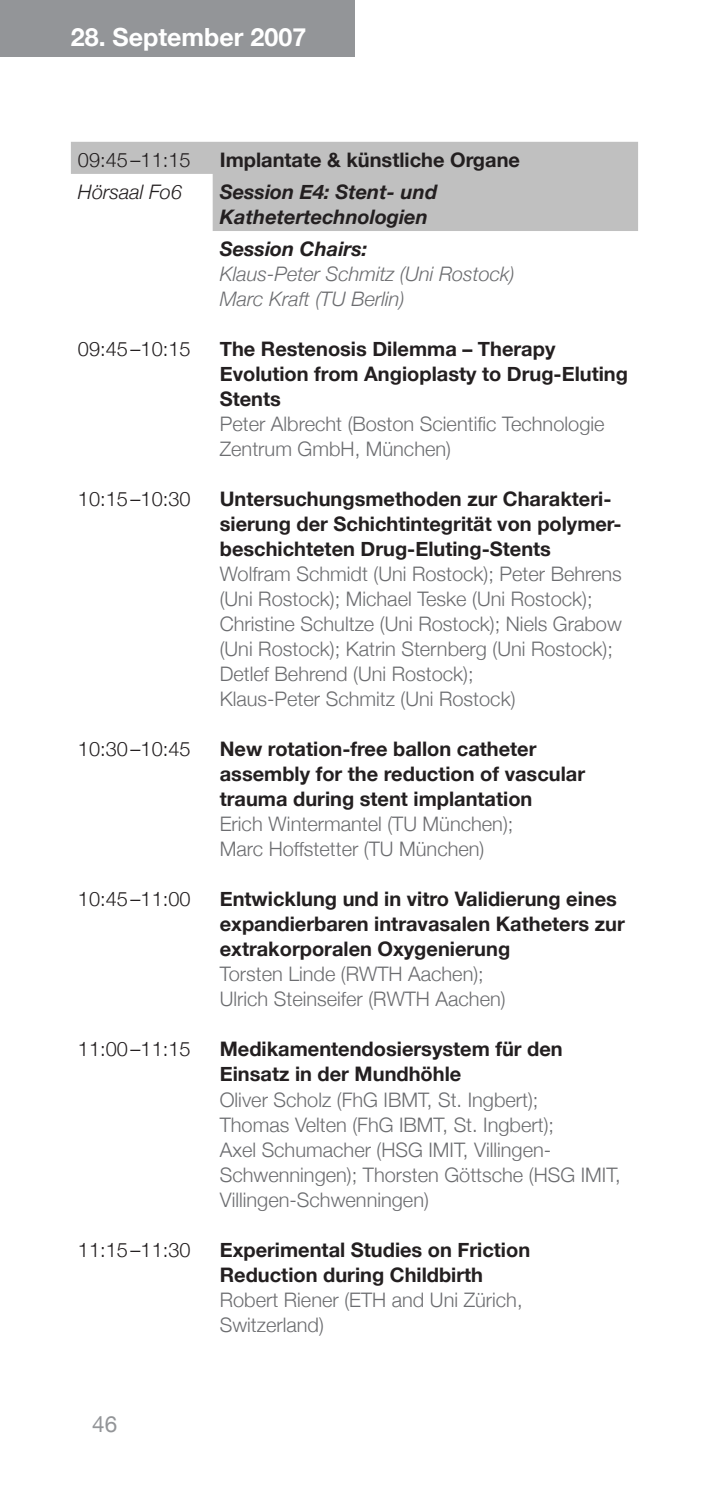
<style>
.page{position:relative;width:709px;height:1489px;background:#fff}
.page>*{position:absolute;margin:0;border:0;box-sizing:border-box;transform-origin:0 0}
.t1{font:700 25px "Helvetica Neue";color:#fff}
.t2{font:22.5px "Helvetica Neue";color:#939598}
.t3{font:300 20px/25px "Helvetica Neue";color:#6c6d70}
.t4{font:700 20px/25px "Helvetica Neue";color:#231f20}
.t5{font:300 20px "Helvetica Neue";color:#231f20}
.t6{font:italic 700 20px/25px "Helvetica Neue";color:#231f20}
.t7{font:italic 300 20px/25px "Helvetica Neue";color:#6c6d70}
.t8{font:italic 300 20px "Helvetica Neue";color:#231f20}
</style>
<div class="page">
<div style="left:0;top:0;width:354px;height:57px;background:#939598"></div>
<svg style="left:71px;top:142px;width:567px;height:89px;fill:#c0c0c0"></svg>
<p class="t1" style="left:71px;top:22px;width:237px">28. September 2007</p>
<p class="t1" style="left:85px;top:22px;width:15px">6</p>
<p class="t5" style="left:78px;top:147px;width:114px">09:45 –11:15</p>
<p class="t4" style="left:220px;top:147px;width:302px">Implantate &amp; künstliche Organe</p>
<p class="t8" style="left:78px;top:180px;width:106px">Hörsaal Fo6</p>
<p class="t6" style="left:220px;top:179px;width:219px">Session E4: Stent- und<br>Kathetertechnologien</p>
<p class="t6" style="left:220px;top:236px;width:149px">Session Chairs:</p>
<p class="t7" style="left:220px;top:261px;width:296px">Klaus-Peter Schmitz (Uni Rostock)<br>Marc Kraft (TU Berlin)</p>
<p class="t5" style="left:78px;top:337px;width:114px">09:45 –10:15</p>
<p class="t4" style="left:220px;top:336px;width:410px">The Restenosis Dilemma – Therapy<br>Evolution from Angioplasty to Drug-Eluting<br>Stents</p>
<p class="t3" style="left:220px;top:411px;width:386px">Peter Albrecht (Boston Scientific Technologie<br>Zentrum GmbH, München)</p>
<p class="t5" style="left:78px;top:487px;width:114px">10:15 –10:30</p>
<p class="t4" style="left:220px;top:486px;width:403px">Untersuchungsmethoden zur Charakteri&shy;sierung der Schichtintegrität von polymer&shy;beschichteten Drug-Eluting-Stents</p>
<p class="t3" style="left:220px;top:561px;width:403px">Wolfram Schmidt (Uni Rostock); Peter Behrens (Uni Rostock); Michael Teske (Uni Rostock); Christine Schultze (Uni Rostock); Niels Grabow (Uni Rostock); Katrin Sternberg (Uni Rostock); Detlef Behrend (Uni Rostock);<br>Klaus-Peter Schmitz (Uni Rostock)</p>
<p class="t5" style="left:78px;top:737px;width:114px">10:30 –10:45</p>
<p class="t4" style="left:220px;top:736px;width:367px">New rotation-free ballon catheter assembly for the reduction of vascular trauma during stent implantation</p>
<p class="t3" style="left:220px;top:811px;width:295px">Erich Wintermantel (TU München);<br>Marc Hoffstetter (TU München)</p>
<p class="t5" style="left:78px;top:887px;width:114px">10:45 –11:00</p>
<p class="t4" style="left:220px;top:886px;width:406px">Entwicklung und in vitro Validierung eines expandierbaren intravasalen Katheters zur extrakorporalen Oxygenierung</p>
<p class="t3" style="left:220px;top:961px;width:287px">Torsten Linde (RWTH Aachen);<br>Ulrich Steinseifer (RWTH Aachen)</p>
<p class="t5" style="left:78px;top:1037px;width:114px">11:00 –11:15</p>
<p class="t4" style="left:220px;top:1036px;width:344px">Medikamentendosiersystem für den<br>Einsatz in der Mundhöhle</p>
<p class="t3" style="left:220px;top:1086px;width:402px">Oliver Scholz (FhG IBMT, St. Ingbert);<br>Thomas Velten (FhG IBMT, St. Ingbert);<br>Axel Schumacher (HSG IMIT, Villingen-Schwenningen); Thorsten Göttsche (HSG IMIT, Villingen-Schwenningen)</p>
<p class="t5" style="left:78px;top:1237px;width:114px">11:15 –11:30</p>
<p class="t4" style="left:220px;top:1236px;width:312px">Experimental Studies on Friction<br>Reduction during Childbirth</p>
<p class="t3" style="left:220px;top:1286px;width:304px">Robert Riener (ETH and Uni Zürich,<br>Switzerland)</p>
<p class="t2" style="left:92px;top:1410px;width:27px">46</p>
</div>
